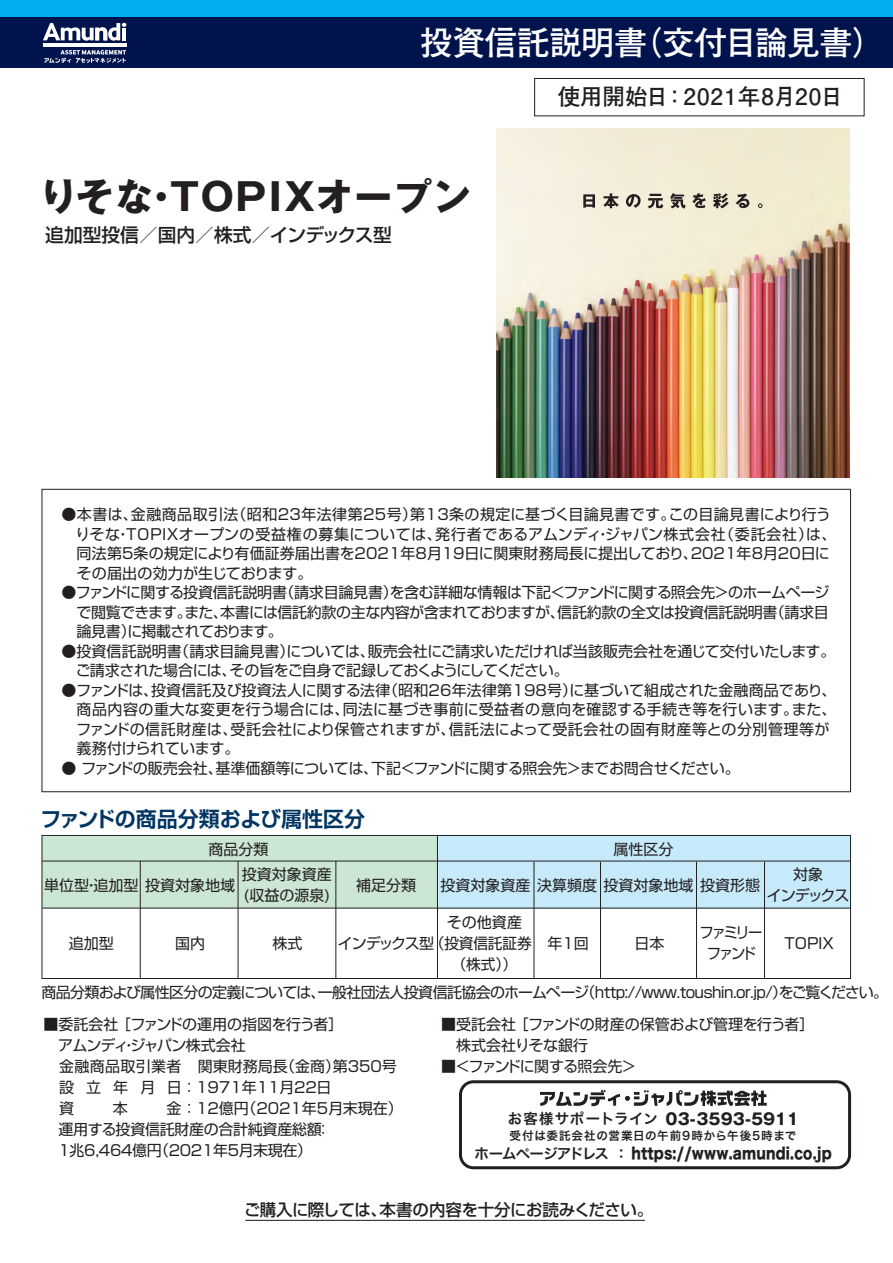
<style>
.page{position:relative;width:893px;height:1263px;background:#fff}
.page>*{position:absolute;margin:0;border:0;box-sizing:border-box;transform-origin:0 0}
.t1{font:700 37.8px "Gothic MB101 Pro";letter-spacing:-.045em;color:#231f20}
.t2{font:700 33px "Futo Go B101 Pro";letter-spacing:-.02em;color:#fff}
.t3{font:700 22.5px "Futo Go B101 Pro";color:#231f20}
.t4{font:700 21px "Shin Go Pro De";color:#003562}
.t5{font:500 18.75px "Shin Go Pro";letter-spacing:-.015em;color:#231f20}
.t6{font:500 16.5px "Shin Go Pro";letter-spacing:-.03em;color:#231f20}
.t7{font:700 15.9px "Gothic MB101 Pro";color:#231f20}
.t8{font:15.6px "Hira Kaku Std W8";letter-spacing:.015em;color:#231f20;scale:.83 1}
.t9{font:15px/19.5px "Shin Go Pro";color:#231f20}
.t10{font:15px/21px "Shin Go Pro";letter-spacing:-.02em;color:#231f20}
.t11{font:15px "Shin Go Pro";letter-spacing:-.04em;color:#231f20}
.t12{font:15px/21px "Shin Go Pro";letter-spacing:-.035em;color:#231f20}
.t13{font:15px "Shin Go Pro";letter-spacing:-.05em;color:#231f20}
.t14{font:15px/21px "Shin Go Pro";letter-spacing:-.15em;color:#231f20;text-align:center;scale:.95 1}
.t15{font:15px "Shin Go Pro";letter-spacing:.025em;color:#231f20}
.t16{font:15px/21px "Shin Go Pro";letter-spacing:-.07em;color:#231f20;text-align:center}
.t17{font:15px "Shin Go Pro";letter-spacing:-.08em;color:#231f20}
.t18{font:11.55px "Hira Kaku Std W6";letter-spacing:.065em;color:#231f20}
.s1{font-family:"Gothic MB101 Pro"}
.s2{font-family:"Hira Kaku Std W6";font-weight:400;font-size:14.4px}
.s3{font-family:"Hira Kaku Std W6";font-size:14.4px}
</style>
<div class="page">
<img style="left:497px;top:128px;width:353px;height:349px">
<svg style="left:583px;top:194px;width:12px;height:14px"></svg>
<svg style="left:603px;top:193px;width:16px;height:15px"></svg>
<svg style="left:626px;top:194px;width:15px;height:14px"></svg>
<svg style="left:647px;top:194px;width:16px;height:14px"></svg>
<svg style="left:670px;top:193px;width:16px;height:15px"></svg>
<svg style="left:692px;top:193px;width:14px;height:15px"></svg>
<svg style="left:713px;top:193px;width:16px;height:15px"></svg>
<svg style="left:736px;top:194px;width:13px;height:14px"></svg>
<svg style="left:758px;top:203px;width:5px;height:5px"></svg>
<div style="left:437px;top:836px;width:413px;height:72px;background:#c6eafa"></div>
<div style="left:42px;top:835px;width:395px;height:73px;background:#cbe6d3"></div>
<div style="left:42px;top:835px;width:809px;height:144px;border:1px solid #231f20"></div>
<hr style="left:140px;top:861px;width:1px;height:117px;background:#231f20">
<hr style="left:335px;top:861px;width:1px;height:117px;background:#231f20">
<hr style="left:238px;top:861px;width:1px;height:117px;background:#231f20">
<hr style="left:437px;top:836px;width:1px;height:142px;background:#231f20">
<hr style="left:534px;top:862px;width:1px;height:116px;background:#231f20">
<hr style="left:764px;top:862px;width:1px;height:116px;background:#231f20">
<hr style="left:600px;top:862px;width:1px;height:116px;background:#231f20">
<hr style="left:696px;top:862px;width:1px;height:116px;background:#231f20">
<hr style="left:42px;top:861px;width:808px;height:1px;background:#231f20">
<hr style="left:42px;top:908px;width:808px;height:1px;background:#231f20">
<hr style="left:245px;top:1220px;width:400px;height:1px;background:#231f20">
<div style="left:534px;top:78px;width:330px;height:38px;border:1px solid #231f20"></div>
<div style="left:459px;top:1080px;width:392px;height:89px;border:3px solid #231f20;border-radius:13px"></div>
<svg style="left:540px;top:1090px;width:227px;height:16px"></svg>
<div style="left:0;top:17px;width:893px;height:51px;background:#00134d"></div>
<div style="left:0;top:0;width:893px;height:17px;background:#00aeef"></div>
<hr style="left:43px;top:44px;width:83px;height:3px;background:#fff">
<svg style="left:43px;top:23px;width:83px;height:18px"></svg>
<hr style="left:122px;top:28px;width:4px;height:12px;background:#fff">
<svg style="left:44px;top:50px;width:82px;height:13px"></svg>
<h2 class="t2" style="left:420px;top:16px;width:467px">投資信託説明書（交付目論見書）</h2>
<h1 class="t1" style="left:39px;top:166px;width:433px">りそな・ＴＯＰＩＸオープン</h1>
<p class="t5" style="left:45px;top:220px;width:348px">追加型投信／国内／株式／インデックス型</p>
<h3 class="t3" style="left:558px;top:79px;width:287px">使用開始日：2021年8月20日</h3>
<p class="t9" style="left:75px;top:503px;width:763px;text-indent:-14px">●本書は、金融商品取引法（昭和23年法律第25号）第13条の規定に基づく目論見書です。この目論見書により行う<span class="s1">り</span>そな・ＴＯＰＩＸオープンの受益権の募集については、発行者であるアムンディ・ジャパン株式会社（委託会社）は、同法第5条の規定により有価証券届出書を2021年8月19日に関東財務局長に提出しており、2021年8月20日にその届出の効力が生じております。</p>
<p class="t9" style="left:76px;top:581px;width:755px;text-align:justify;text-indent:-15px">●ファンドに関する投資信託説明書（請求目論見書）を含む詳細な情報は下記＜ファンドに関する照会先＞のホームページで閲覧できます。また、本書には信託約款の主な内容が含まれておりますが、信託約款の全文は投資信託説明書（請求目論見書）に掲載されております。</p>
<p class="t9" style="left:76px;top:640px;width:761px;text-indent:-14px">●投資信託説明書（請求目論見書）については、販売会社にご請求いただければ当該販売会社を通じて交付いたします。ご請求された場合には、その旨をご自身で記録しておくようにしてください。</p>
<p class="t9" style="left:76px;top:679px;width:762px;text-indent:-14px">●ファンドは、投資信託及び投資法人に関する法律（昭和26年法律第198号）に基づいて組成された金融商品であり、商品内容の重大な変更を行う場合には、同法に基づき事前に受益者の意向を確認する手続き等を行います。また、ファンドの信託財産は、受託会社により保管されますが、信託法によって受託会社の固有財産等との分別管理等が義務付けられています。</p>
<p class="t10" style="left:62px;top:756px;width:680px">● ファンドの販売会社、基準価額等については、下記＜ファンドに関する照会先＞までお問合せください。</p>
<h3 class="t4" style="left:41px;top:802px;width:326px">ファンドの商品分類および属性区分</h3>
<p class="t9" style="left:209px;top:837px;width:61px">商品分類</p>
<p class="t9" style="left:44px;top:873px;width:193px">単位型・追加型投資対象地域</p>
<p class="t9" style="left:242px;top:862px;width:91px;line-height:21px">投資対象資産(収益の源泉)</p>
<p class="t9" style="left:356px;top:873px;width:61px">補足分類</p>
<p class="t9" style="left:614px;top:837px;width:61px">属性区分</p>
<p class="t16" style="left:767px;top:862px;width:84px">対象<br>インデックス</p>
<p class="t9" style="left:537px;top:873px;width:225px">決算頻度投資対象地域投資形態</p>
<p class="t9" style="left:440px;top:873px;width:91px">投資対象資産</p>
<p class="t9" style="left:69px;top:932px;width:46px">追加型</p>
<p class="t9" style="left:175px;top:932px;width:31px">国内</p>
<p class="t9" style="left:272px;top:932px;width:31px">株式</p>
<p class="t9" style="left:430px;top:910px;width:103px;line-height:21px;text-align:center">その他資産<br>（投資信託証券（株式））</p>
<p class="t17" style="left:338px;top:931px;width:98px">インデックス型</p>
<p class="t9" style="left:547px;top:932px;width:43px">年1回</p>
<p class="t14" style="left:699px;top:920px;width:68px">ファミリーファンド</p>
<p class="t9" style="left:635px;top:932px;width:31px">日本</p>
<p class="t9" style="left:785px;top:932px;width:51px">TOPIX</p>
<p class="t11" style="left:41px;top:980px;width:848px">商品分類および属性区分の定義については、一般社団法人投資信託協会のホームページ（http://www.toushin.or.jp/）をご覧ください。</p>
<p class="t12" style="left:58px;top:1012px;width:287px;text-indent:-15px">■委託会社 ［ファンドの運用の指図を行う者］アムンディ・ジャパン株式会社</p>
<p class="t9" style="left:198px;top:1055px;width:201px">関東財務局長（金商）第350号</p>
<p class="t9" style="left:59px;top:1076px;width:274px">設 立 年 月 日：1971年11月22日</p>
<p class="t9" style="left:167px;top:1097px;width:238px">金：12億円（2021年5月末現在）</p>
<p class="t15" style="left:59px;top:1054px;width:124px">金融商品取引業者</p>
<p class="t9" style="left:59px;top:1097px;width:16px">資</p>
<p class="t9" style="left:113px;top:1097px;width:16px">本</p>
<p class="t10" style="left:58px;top:1117px;width:274px">運用する投資信託財産の合計純資産総額：<br>1兆6,464億円（2021年5月末現在）</p>
<p class="t9" style="left:456px;top:1012px;width:360px;line-height:21px;text-indent:-15px">■受託会社 ［ファンドの財産の保管および管理を行う者］株式会社<span class="s1">り</span>そな銀行</p>
<p class="t13" style="left:441px;top:1054px;width:197px">■＜ファンドに関する照会先＞</p>
<p class="t7" style="left:508px;top:1105px;width:293px"><span class="s2">お客様サポートライン</span> 03-3593-5911</p>
<p class="t8" style="left:475px;top:1144px;width:432px"><span class="s3">ホームページアドレス ：</span> https://www.amundi.co.jp</p>
<p class="t18" style="left:510px;top:1127px;width:288px">受付は委託会社の営業日の午前9時から午後5時まで</p>
<p class="t6" style="left:244px;top:1196px;width:411px">ご購入に際しては、本書の内容を十分にお読みください。</p>
</div>
